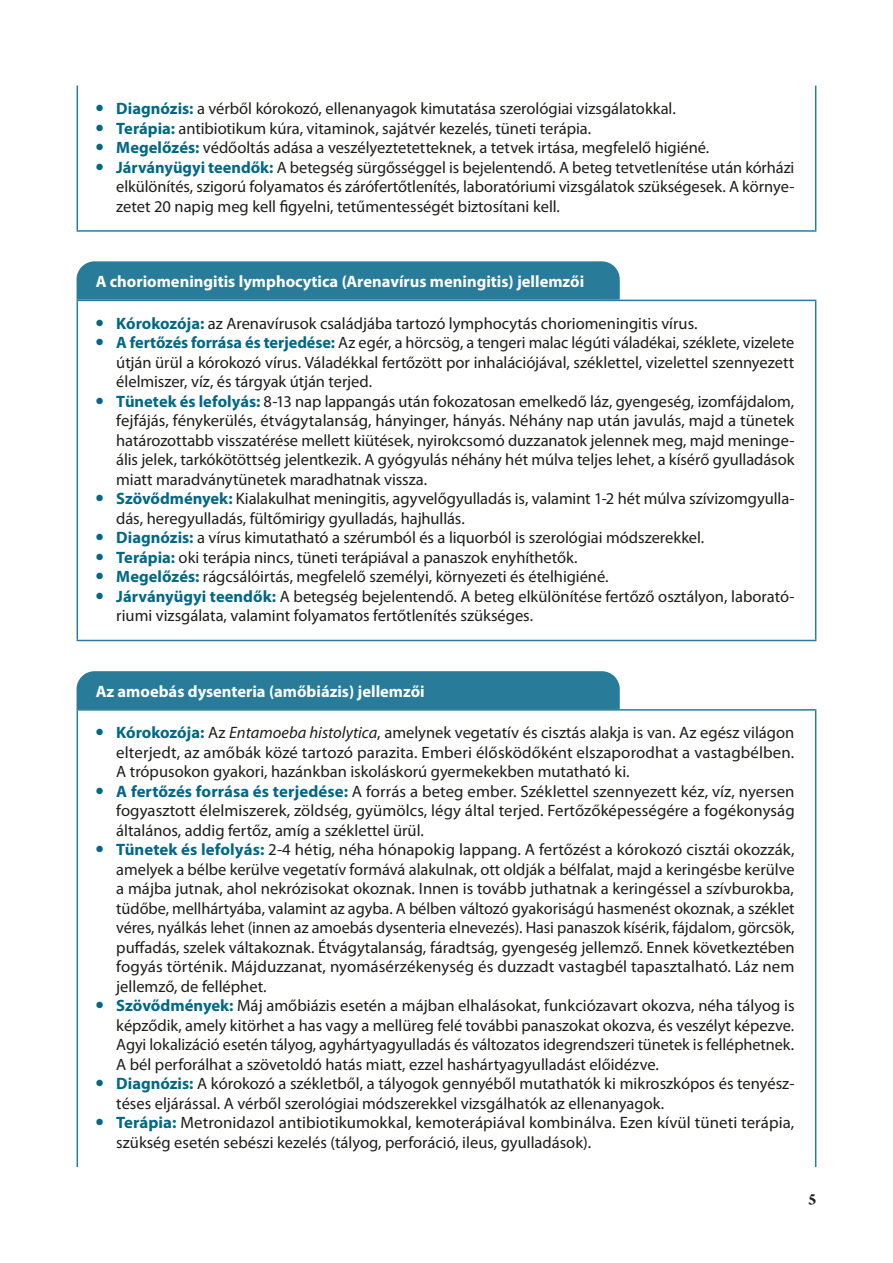
<style>
.page{position:relative;width:893px;height:1263px;background:#fff}
.page>*{position:absolute;margin:0;border:0;box-sizing:border-box;transform-origin:0 0}
.t1{font:16.5px/19.5px "Myriad Pro";color:#1d1d1b}
.t2{font:700 16.5px "Myriad Pro";color:#fff}
.t3{font:700 16.5px "Arno Pro";color:#1d1d1b}
.s1{font-weight:700;color:#006886}
.s2{font-style:italic}
</style>
<div class="page">
<hr style="left:77px;top:86px;width:1px;height:144px;background:#297c99">
<hr style="left:815px;top:86px;width:1px;height:144px;background:#297c99">
<hr style="left:77px;top:230px;width:739px;height:2px;background:#297c99">
<hr style="left:77px;top:300px;width:739px;height:1px;background:#297c99">
<hr style="left:77px;top:301px;width:1px;height:339px;background:#297c99">
<hr style="left:815px;top:301px;width:1px;height:339px;background:#297c99">
<hr style="left:77px;top:640px;width:739px;height:1px;background:#297c99">
<div style="left:77px;top:261px;width:543px;height:39px;background:#297c99"></div>
<hr style="left:77px;top:709px;width:739px;height:2px;background:#297c99">
<hr style="left:77px;top:711px;width:1px;height:456px;background:#297c99">
<hr style="left:815px;top:711px;width:1px;height:456px;background:#297c99">
<div style="left:77px;top:671px;width:543px;height:38px;background:#297c99"></div>
<p class="t1" style="left:116px;top:99px;width:680px"><span class="s1">Diagnózis:</span> a vérből kórokozó, ellenanyagok kimutatása szerológiai vizsgálatokkal.<br><span class="s1">Terápia:</span> antibiotikum kúra, vitaminok, sajátvér kezelés, tüneti terápia.<br><span class="s1">Megelőzés:</span> védőoltás adása a veszélyeztetetteknek, a tetvek irtása, megfelelő higiéné.<br><span class="s1">Járványügyi teendők:</span> A betegség sürgősséggel is bejelentendő. A beteg tetvetlenítése után kórházi elkülönítés, szigorú folyamatos és zárófertőtlenítés, laboratóriumi vizsgálatok szükségesek. A környe&shy;zetet 20 napig meg kell figyelni, tetűmentességét biztosítani kell.</p>
<p class="t2" style="left:96px;top:270px;width:490px">A choriomeningitis lymphocytica (Arenavírus meningitis) jellemzői</p>
<p class="t1" style="left:116px;top:313px;width:680px"><span class="s1">Kórokozója:</span> az Arenavírusok családjába tartozó lymphocytás choriomeningitis vírus.<br><span class="s1">A fertőzés forrása és terjedése:</span> Az egér, a hörcsög, a tengeri malac légúti váladékai, széklete, vizelete útján ürül a kórokozó vírus. Váladékkal fertőzött por inhalációjával, széklettel, vizelettel szennyezett élelmiszer, víz, és tárgyak útján terjed.<br><span class="s1">Tünetek és lefolyás:</span> 8-13 nap lappangás után fokozatosan emelkedő láz, gyengeség, izomfájdalom, fejfájás, fénykerülés, étvágytalanság, hányinger, hányás. Néhány nap után javulás, majd a tünetek határozottabb visszatérése mellett kiütések, nyirokcsomó duzzanatok jelennek meg, majd meninge&shy;ális jelek, tarkókötöttség jelentkezik. A gyógyulás néhány hét múlva teljes lehet, a kísérő gyulladások miatt maradványtünetek maradhatnak vissza.<br><span class="s1">Szövődmények:</span> Kialakulhat meningitis, agyvelőgyulladás is, valamint 1-2 hét múlva szívizomgyulla&shy;dás, heregyulladás, fültőmirigy gyulladás, hajhullás.<br><span class="s1">Diagnózis:</span> a vírus kimutatható a szérumból és a liquorból is szerológiai módszerekkel.<br><span class="s1">Terápia:</span> oki terápia nincs, tüneti terápiával a panaszok enyhíthetők.<br><span class="s1">Megelőzés:</span> rágcsálóirtás, megfelelő személyi, környezeti és ételhigiéné.<br><span class="s1">Járványügyi teendők:</span> A betegség bejelentendő. A beteg elkülönítése fertőző osztályon, laborató&shy;riumi vizsgálata, valamint folyamatos fertőtlenítés szükséges.</p>
<p class="t2" style="left:96px;top:680px;width:331px">Az amoebás dysenteria (amőbiázis) jellemzői</p>
<p class="t1" style="left:116px;top:723px;width:680px"><span class="s1">Kórokozója:</span> Az <span class="s2">Entamoeba histolytica</span>, amelynek vegetatív és cisztás alakja is van. Az egész világon elterjedt, az amőbák közé tartozó parazita. Emberi élősködőként elszaporodhat a vastagbélben.<br>A trópusokon gyakori, hazánkban iskoláskorú gyermekekben mutatható ki.<br><span class="s1">A fertőzés forrása és terjedése:</span> A forrás a beteg ember. Széklettel szennyezett kéz, víz, nyersen fogyasztott élelmiszerek, zöldség, gyümölcs, légy által terjed. Fertőzőképességére a fogékonyság általános, addig fertőz, amíg a széklettel ürül.<br><span class="s1">Tünetek és lefolyás:</span> 2-4 hétig, néha hónapokig lappang. A fertőzést a kórokozó cisztái okozzák, amelyek a bélbe kerülve vegetatív formává alakulnak, ott oldják a bélfalat, majd a keringésbe kerülve a májba jutnak, ahol nekrózisokat okoznak. Innen is tovább juthatnak a keringéssel a szívburokba, tüdőbe, mellhártyába, valamint az agyba. A bélben változó gyakoriságú hasmenést okoznak, a széklet véres, nyálkás lehet (innen az amoebás dysenteria elnevezés). Hasi panaszok kísérik, fájdalom, görcsök, puffadás, szelek váltakoznak. Étvágytalanság, fáradtság, gyengeség jellemző. Ennek következtében fogyás történik. Májduzzanat, nyomásérzékenység és duzzadt vastagbél tapasztalható. Láz nem jellemző, de felléphet.<br><span class="s1">Szövődmények:</span> Máj amőbiázis esetén a májban elhalásokat, funkciózavart okozva, néha tályog is képződik, amely kitörhet a has vagy a mellüreg felé további panaszokat okozva, és veszélyt képezve.<br>Agyi lokalizáció esetén tályog, agyhártyagyulladás és változatos idegrendszeri tünetek is felléphetnek.<br>A bél perforálhat a szövetoldó hatás miatt, ezzel hashártyagyulladást előidézve.<br><span class="s1">Diagnózis:</span> A kórokozó a székletből, a tályogok gennyéből mutathatók ki mikroszkópos és tenyész&shy;téses eljárással. A vérből szerológiai módszerekkel vizsgálhatók az ellenanyagok.<br><span class="s1">Terápia:</span> Metronidazol antibiotikumokkal, kemoterápiával kombinálva. Ezen kívül tüneti terápia, szükség esetén sebészi kezelés (tályog, perforáció, ileus, gyulladások).</p>
<p class="t3" style="left:808px;top:1189px;width:10px">5</p>
</div>
